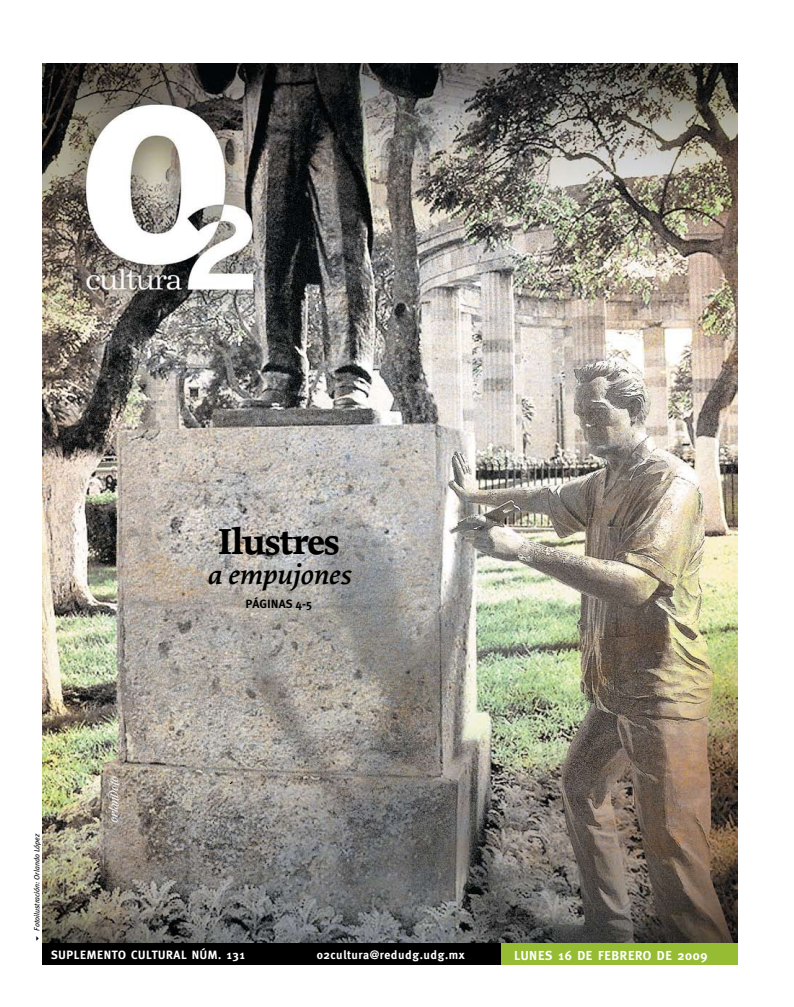
<style>
.page{position:relative;width:794px;height:1007px;background:#fff}
.page>*{position:absolute;margin:0;border:0;box-sizing:border-box;transform-origin:0 0}
.t1{font:700 38px "Proforma";letter-spacing:-.04em;color:#000}
.t2{font:italic 600 29px "Proforma";color:#000}
.t3{font:700 13px "Meta";letter-spacing:.05em;color:#fff}
.t4{font:700 12px "Meta";letter-spacing:.05em;color:#fff}
.t5{font:700 12px "Meta Plus";color:#000}
.t6{font:italic 7.5px "Meta Plus";color:#000}
</style>
<div class="page">
<img style="left:43px;top:64px;width:694px;height:879px">
<svg style="left:229px;top:780px;width:5px;height:5px"></svg>
<div style="left:43px;top:943px;width:475px;height:21px;background:#000"></div>
<div style="left:493px;top:943px;width:244px;height:21px;background:#96bc33"></div>
<div style="left:272px;top:943px;width:229px;height:21px;background:#000"></div>
<h1 class="t1" style="left:217px;top:517px;width:124px">Ilustres</h1>
<h2 class="t2" style="left:207px;top:556px;width:146px">a empujones</h2>
<p class="t5" style="left:245px;top:596px;width:68px">PÁGINAS 4-5</p>
<p class="t6" style="left:33px;top:930px;width:99px;rotate:-90deg">Fotoilustración: Orlando López</p>
<p class="t4" style="left:51px;top:947px;width:195px">SUPLEMENTO CULTURAL NÚM. 131</p>
<p class="t3" style="left:514px;top:947px;width:115px">LUNES 16 DE febrero</p>
<p class="t3" style="left:657px;top:947px;width:52px">DE 2009</p>
<p class="t4" style="left:317px;top:947px;width:149px">o2cultura@redudg.udg.mx</p>
</div>
